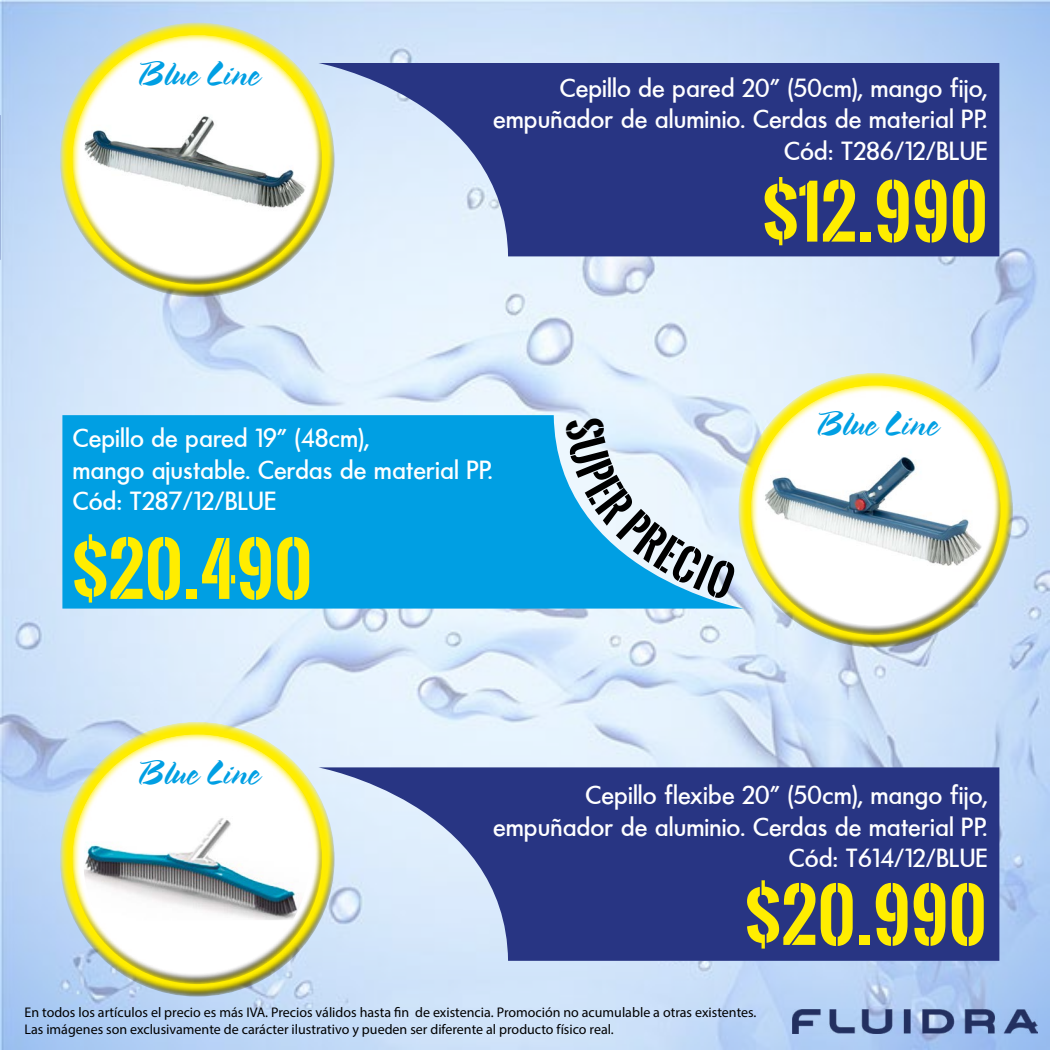
<style>
.page{position:relative;width:1050px;height:1050px;background:#fff}
.page>*{position:absolute;margin:0;border:0;box-sizing:border-box;transform-origin:0 0}
.t1{font:700 70px "Oswald Stencil";color:#ffed00}
.t2{font:35.88px "HL Brush 2 BK";color:#009fe3}
.t3{font:500 28px/31.5px "Futura";letter-spacing:.05em;color:#fff;text-align:right}
.t4{font:14px/16.8px "Myriad Pro";color:#000}
</style>
<div class="page">
<img style="left:0;top:0;width:1050px;height:1050px">
<div style="left:45px;top:10px;width:306px;height:289px;background:#000;opacity:.75"></div>
<div style="left:45px;top:709px;width:306px;height:289px;background:#000;opacity:.75"></div>
<div style="left:724px;top:360px;width:306px;height:289px;background:#000;opacity:.75"></div>
<div style="left:58px;top:23px;width:280px;height:263px;background:#000;opacity:.75"></div>
<div style="left:58px;top:722px;width:280px;height:263px;background:#000;opacity:.75"></div>
<div style="left:736px;top:373px;width:280px;height:263px;background:#000;opacity:.75"></div>
<svg style="left:0;top:115px;width:1px;height:145px"></svg>
<svg style="left:318px;top:63px;width:681px;height:193px;background:#4d5a99"></svg>
<svg style="left:318px;top:767px;width:681px;height:194px;background:#4d5a99"></svg>
<div style="left:62px;top:415px;width:682px;height:194px;background:#009fe3"></div>
<img style="left:84px;top:65px;width:225px;height:194px">
<img style="left:84px;top:802px;width:225px;height:118px">
<img style="left:762px;top:410px;width:225px;height:215px">
<img style="left:793px;top:1009px;width:245px;height:25px">
<svg style="left:565px;top:417px;width:172px;height:184px;background:#b4dff6"></svg>
<p class="t2" style="left:136px;top:51px;width:125px">Blue Line</p>
<p class="t3" style="left:494px;top:72px;width:495px">Cepillo de pared 20” (50cm), mango fijo, empuñador de aluminio. Cerdas de material PP.<br>Cód: T286/12/BLUE</p>
<h1 class="t1" style="left:762px;top:161px;width:228px">$12.990</h1>
<p class="t3" style="left:73px;top:423px;width:420px;text-align:left">Cepillo de pared 19” (48cm),<br>mango ajustable. Cerdas de material PP.<br>Cód: T287/12/BLUE</p>
<h1 class="t1" style="left:71px;top:518px;width:243px">$20.490</h1>
<p class="t2" style="left:814px;top:402px;width:125px">Blue Line</p>
<p class="t2" style="left:136px;top:751px;width:125px">Blue Line</p>
<p class="t3" style="left:494px;top:780px;width:495px">Cepillo flexibe 20” (50cm), mango fijo, empuñador de aluminio. Cerdas de material PP.<br>Cód: T614/12/BLUE</p>
<h1 class="t1" style="left:744px;top:864px;width:244px">$20.990</h1>
<p class="t4" style="left:24px;top:1004px;width:734px">En todos los artículos el precio es más IVA. Precios válidos hasta fin de existencia. Promoción no acumulable a otras existentes.<br>Las imágenes son exclusivamente de carácter ilustrativo y pueden ser diferente al producto físico real.</p>
</div>
